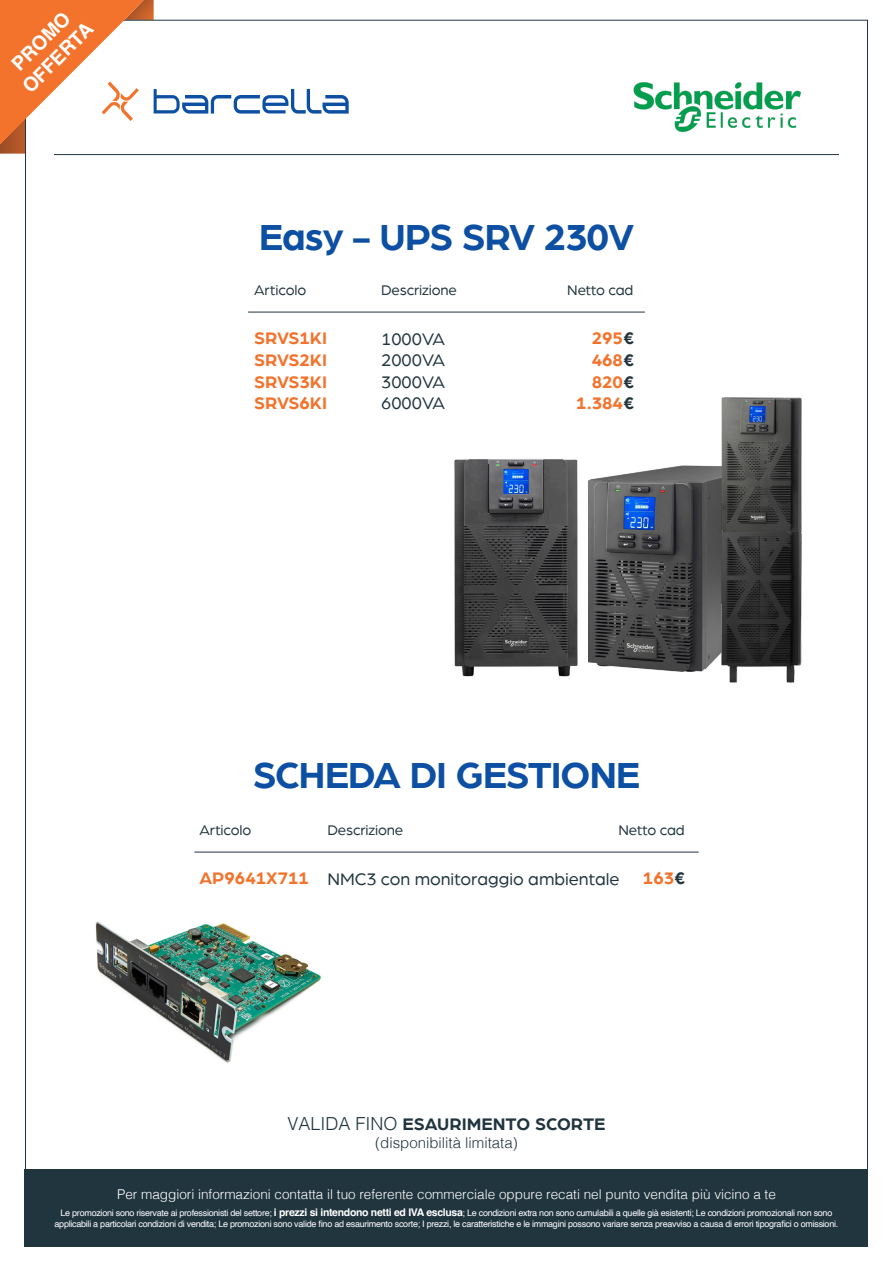
<style>
.page{position:relative;width:893px;height:1263px;background:#fff}
.page>*{position:absolute;margin:0;border:0;box-sizing:border-box;transform-origin:0 0}
.t1{font:700 39px "Arboria";letter-spacing:-.03em;color:#0d50a3}
.t2{font:700 19.5px "Helvetica";color:#fff}
.t3{font:700 18px "Arboria";color:#f3732c}
.t4{font:18px "Arboria";color:#21353f}
.t5{font:700 18px "Arboria";color:#21353f}
.t6{font:15px "Arboria";letter-spacing:-.01em;color:#21353f}
.t7{font:300 15px "Helvetica";color:#21353f}
.t8{font:300 13.5px "Helvetica";color:#fff}
.t9{font:9px/10.8px "Helvetica";letter-spacing:-.03em;color:#fff;text-align:center}
.s1{color:#21353f}
.s2{font-family:"Helvetica";font-weight:300}
.s3{font-weight:700;font-size:10.5px}
</style>
<div class="page">
<img style="left:95px;top:921px;width:226px;height:142px">
<div style="left:25px;top:1169px;width:843px;height:78px;background:#21353f"></div>
<hr style="left:54px;top:154px;width:785px;height:1px;background:#21353f">
<svg style="left:0;top:0;width:349px;height:155px"></svg>
<hr style="left:248px;top:312px;width:397px;height:1px;background:#21353f">
<hr style="left:194px;top:852px;width:505px;height:1px;background:#21353f">
<img style="left:633px;top:82px;width:169px;height:50px">
<img style="left:588px;top:466px;width:122px;height:206px">
<img style="left:454px;top:458px;width:124px;height:219px">
<img style="left:710px;top:397px;width:92px;height:287px">
<p class="t2" style="left:7px;top:59px;width:75px;rotate:-45deg">PROMO</p>
<p class="t2" style="left:17px;top:81px;width:92px;rotate:-45deg">OFFERTA</p>
<p class="t1" style="left:259px;top:210px;width:377px">Easy - UPS SRV 230V</p>
<p class="t6" style="left:254px;top:280px;width:54px">Articolo</p>
<p class="t6" style="left:381px;top:280px;width:77px">Descrizione</p>
<p class="t6" style="left:567px;top:280px;width:68px">Netto cad</p>
<p class="t3" style="left:254px;top:326px;width:74px">SRVS1KI</p>
<p class="t3" style="left:254px;top:348px;width:74px">SRVS2KI</p>
<p class="t3" style="left:254px;top:369px;width:74px">SRVS3KI</p>
<p class="t3" style="left:254px;top:391px;width:74px">SRVS6KI</p>
<p class="t4" style="left:381px;top:327px;width:65px">1000VA</p>
<p class="t4" style="left:381px;top:348px;width:65px">2000VA</p>
<p class="t4" style="left:381px;top:370px;width:65px">3000VA</p>
<p class="t4" style="left:381px;top:392px;width:65px">6000VA</p>
<p class="t3" style="left:592px;top:326px;width:43px">295<span class="s1">€</span></p>
<p class="t3" style="left:592px;top:348px;width:43px">468<span class="s1">€</span></p>
<p class="t3" style="left:592px;top:369px;width:43px">820<span class="s1">€</span></p>
<p class="t3" style="left:576px;top:391px;width:59px">1.384<span class="s1">€</span></p>
<p class="t1" style="left:253px;top:748px;width:389px">SCHEDA DI GESTIONE</p>
<p class="t6" style="left:199px;top:820px;width:54px">Articolo</p>
<p class="t6" style="left:327px;top:820px;width:77px">Descrizione</p>
<p class="t6" style="left:618px;top:820px;width:68px">Netto cad</p>
<p class="t3" style="left:199px;top:866px;width:111px">AP9641X711</p>
<p class="t4" style="left:327px;top:867px;width:294px">NMC3 con monitoraggio ambientale</p>
<p class="t3" style="left:643px;top:866px;width:43px">163<span class="s1">€</span></p>
<p class="t5" style="left:287px;top:1111px;width:320px"><span class="s2">VALIDA FINO</span> ESAURIMENTO SCORTE</p>
<p class="t7" style="left:375px;top:1129px;width:144px">(disponibilità limitata)</p>
<p class="t8" style="left:117px;top:1183px;width:660px">Per maggiori informazioni contatta il tuo referente commerciale oppure recati nel punto vendita più vicino a te</p>
<p class="t9" style="left:55px;top:1208px;width:785px">Le promozioni sono riservate ai professionisti del settore; <span class="s3">i prezzi si intendono netti ed IVA esclusa</span>; Le condizioni extra non sono cumulabili a quelle già esistenti; Le condizioni promozionali non sono applicabili a particolari condizioni di vendita; Le promozioni sono valide fino ad esaurimento scorte; I prezzi, le caratteristiche e le immagini possono variare senza preavviso a causa di errori tipografici o omissioni.</p>
</div>
